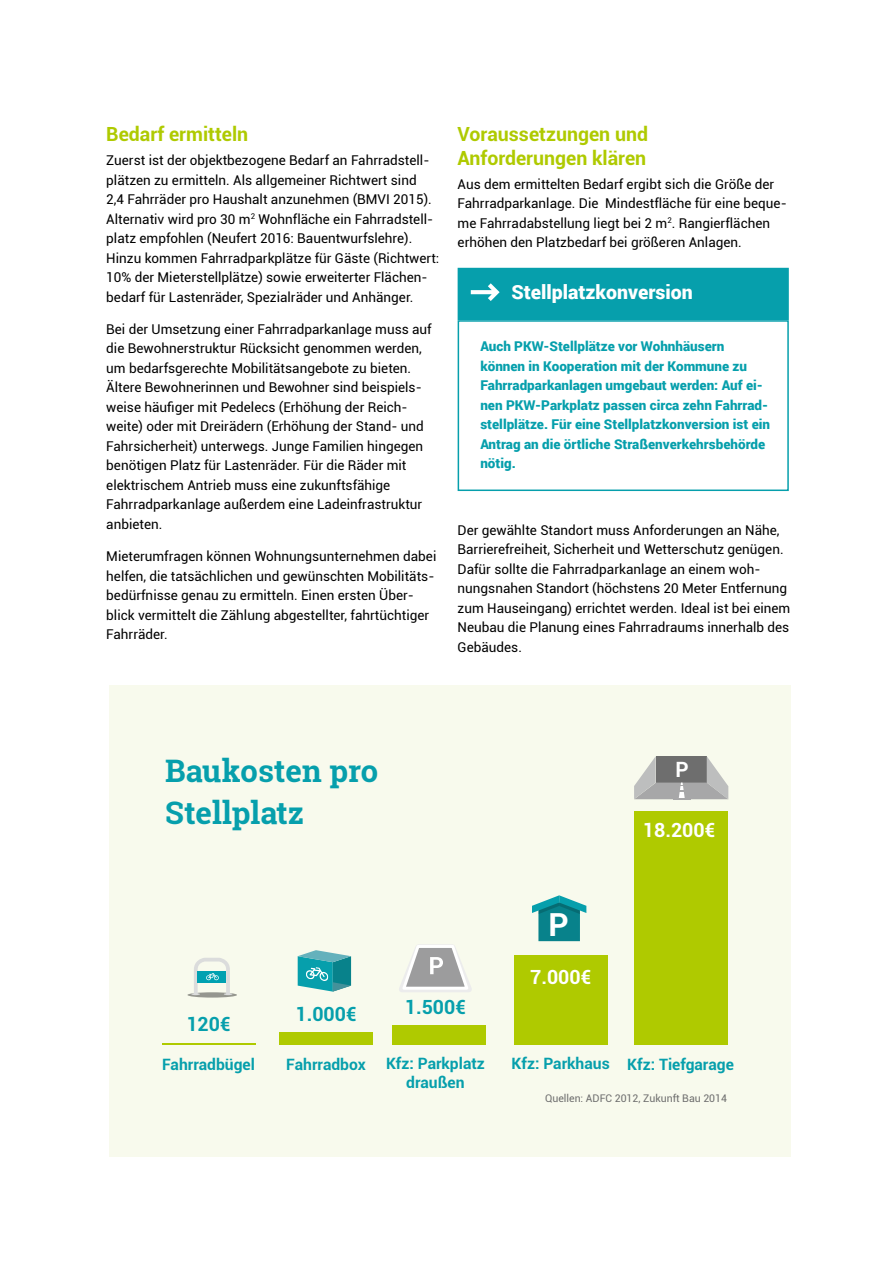
<style>
.page{position:relative;width:893px;height:1263px;background:#fff}
.page>*{position:absolute;margin:0;border:0;box-sizing:border-box;transform-origin:0 0}
.t1{font:700 31.8px "Roboto";color:#fff}
.t2{font:700 31.05px/41.4px "Roboto Slab";color:#069fac}
.t3{font:700 21.15px "Roboto";color:#fff}
.t4{font:700 19.5px/23.4px "Roboto";color:#afca00}
.t5{font:900 19.5px "Roboto";color:#fff}
.t6{font:700 19.5px "Roboto";color:#069fac}
.t7{font:700 19.5px "Roboto";color:#fff}
.t8{font:700 15.6px/18.8px "Roboto";color:#069fac;text-align:center}
.t9{font:13.5px/19.5px "Roboto";color:#000}
.t10{font:900 13.5px/19.5px "Roboto";color:#069fac}
.t11{font:10.5px "Roboto";color:#6e6e6e}
</style>
<div class="page">
<div style="left:458px;top:320px;width:331px;height:171px;border:2px solid #069fac"></div>
<div style="left:458px;top:268px;width:331px;height:52px;background:#069fac"></div>
<svg style="left:471px;top:283px;width:29px;height:18px"></svg>
<div style="left:110px;top:685px;width:681px;height:472px;background:#f8faed"></div>
<div style="left:634px;top:811px;width:93px;height:234px;background:#afca00"></div>
<div style="left:280px;top:1032px;width:93px;height:13px;background:#afca00"></div>
<hr style="left:162px;top:1043px;width:93px;height:2px;background:#afca00">
<div style="left:392px;top:1025px;width:93px;height:20px;background:#afca00"></div>
<div style="left:514px;top:955px;width:93px;height:90px;background:#afca00"></div>
<svg style="left:298px;top:950px;width:53px;height:41px;background:#44acb3"></svg>
<svg style="left:187px;top:992px;width:50px;height:5px"></svg>
<svg style="left:191px;top:958px;width:41px;height:37px"></svg>
<svg style="left:532px;top:895px;width:54px;height:46px"></svg>
<svg style="left:634px;top:756px;width:94px;height:43px"></svg>
<svg style="left:399px;top:945px;width:73px;height:47px"></svg>
<h3 class="t4" style="left:106px;top:122px;width:143px">Bedarf ermitteln</h3>
<p class="t9" style="left:106px;top:150px;width:335px">Zuerst ist der objektbezogene Bedarf an Fahrradstell&shy;plätzen zu ermitteln. Als allgemeiner Richtwert sind<br>2,4 Fahrräder pro Haushalt anzunehmen (BMVI 2015).<br>Alternativ wird pro 30 m<sup>2</sup> Wohnfläche ein Fahrradstell&shy;platz empfohlen (Neufert 2016: Bauentwurfslehre).<br>Hinzu kommen Fahrradparkplätze für Gäste (Richtwert:<br>10% der Mieterstellplätze) sowie erweiterter Flächen&shy;bedarf für Lastenräder, Spezialräder und Anhänger.</p>
<p class="t9" style="left:106px;top:319px;width:327px">Bei der Umsetzung einer Fahrradparkanlage muss auf die Bewohnerstruktur Rücksicht genommen werden, um bedarfsgerechte Mobilitätsangebote zu bieten.<br>Ältere Bewohnerinnen und Bewohner sind beispiels&shy;weise häufiger mit Pedelecs (Erhöhung der Reich&shy;weite) oder mit Dreirädern (Erhöhung der Stand- und Fahrsicherheit) unterwegs. Junge Familien hingegen benötigen Platz für Lastenräder. Für die Räder mit elektrischem Antrieb muss eine zukunftsfähige Fahrradparkanlage außerdem eine Ladeinfrastruktur anbieten.</p>
<p class="t9" style="left:106px;top:546px;width:332px">Mieterumfragen können Wohnungsunternehmen dabei helfen, die tatsächlichen und gewünschten Mobilitäts&shy;bedürfnisse genau zu ermitteln. Einen ersten Über&shy;blick vermittelt die Zählung abgestellter, fahrtüchtiger Fahrräder.</p>
<h3 class="t4" style="left:458px;top:122px;width:192px">Voraussetzungen und<br>Anforderungen klären</h3>
<p class="t9" style="left:458px;top:173px;width:331px">Aus dem ermittelten Bedarf ergibt sich die Größe der Fahrradparkanlage. Die Mindestfläche für eine beque&shy;me Fahrradabstellung liegt bei 2 m<sup>2</sup>. Rangierflächen erhöhen den Platzbedarf bei größeren Anlagen.</p>
<h3 class="t5" style="left:511px;top:278px;width:183px">Stellplatzkonversion</h3>
<p class="t10" style="left:480px;top:336px;width:291px">Auch PKW-Stellplätze vor Wohnhäusern können in Kooperation mit der Kommune zu Fahrradparkanlagen umgebaut werden: Auf ei&shy;nen PKW-Parkplatz passen circa zehn Fahrrad&shy;stellplätze. Für eine Stellplatzkonversion ist ein Antrag an die örtliche Straßenverkehrsbehörde nötig.</p>
<p class="t9" style="left:458px;top:520px;width:334px">Der gewählte Standort muss Anforderungen an Nähe, Barrierefreiheit, Sicherheit und Wetterschutz genügen.<br>Dafür sollte die Fahrradparkanlage an einem woh&shy;nungsnahen Standort (höchstens 20 Meter Entfernung zum Hauseingang) errichtet werden. Ideal ist bei einem Neubau die Planung eines Fahrradraums innerhalb des Gebäudes.</p>
<h2 class="t2" style="left:165px;top:750px;width:215px">Baukosten pro<br>Stellplatz</h2>
<h1 class="t1" style="left:549px;top:902px;width:22px">P</h1>
<h3 class="t7" style="left:530px;top:963px;width:63px">7.000€</h3>
<h3 class="t3" style="left:675px;top:754px;width:15px">P</h3>
<h3 class="t7" style="left:643px;top:816px;width:74px">18.200€</h3>
<h3 class="t6" style="left:186px;top:1010px;width:46px">120€</h3>
<p class="t8" style="left:162px;top:1055px;width:94px">Fahrradbügel</p>
<h3 class="t6" style="left:295px;top:1000px;width:63px">1.000€</h3>
<p class="t8" style="left:286px;top:1055px;width:81px">Fahrradbox</p>
<h3 class="t6" style="left:405px;top:994px;width:63px">1.500€</h3>
<p class="t8" style="left:386px;top:1053px;width:100px">Kfz: Parkplatz draußen</p>
<p class="t8" style="left:512px;top:1055px;width:224px">Kfz: Parkhaus Kfz: Tiefgarage</p>
<p class="t11" style="left:545px;top:1091px;width:184px">Quellen: ADFC 2012, Zukunft Bau 2014</p>
</div>
